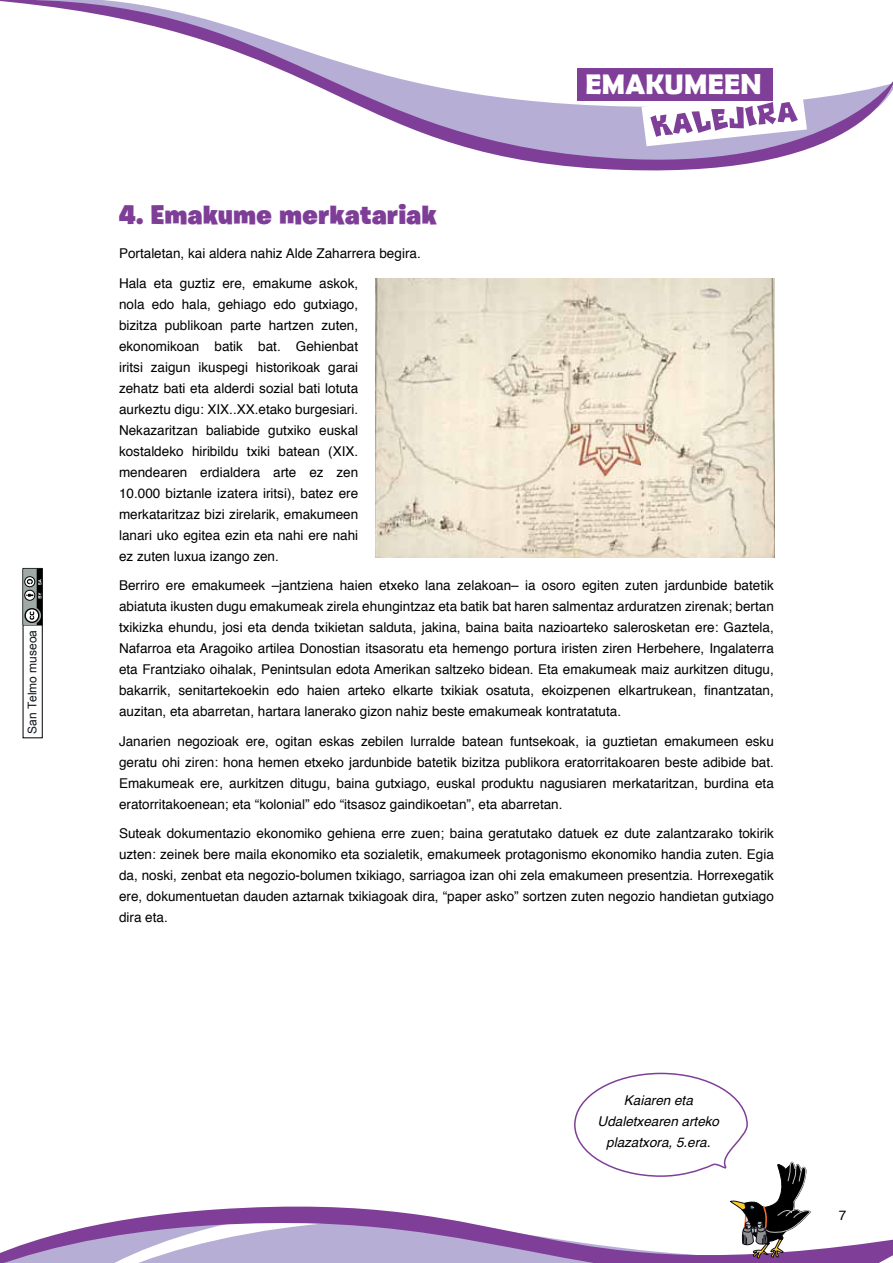
<style>
.page{position:relative;width:893px;height:1263px;background:#fff}
.page>*{position:absolute;margin:0;border:0;box-sizing:border-box;transform-origin:0 0}
.t1{font:700 28.35px "Berlin Sans FB Demi";letter-spacing:.01em;color:#fff}
.t2{font:900 27px "Burbank Big";letter-spacing:.025em;color:#7e3e98}
.t3{font:13.5px/21px "Helvetica";color:#000;text-align:justify}
.t4{font:italic 13.5px/21px "Helvetica";color:#000;text-align:center}
.t5{font:12px "Arial";color:#0f151d}
</style>
<div class="page">
<svg style="left:0;top:0;width:893px;height:171px"></svg>
<svg style="left:0;top:1236px;width:51px;height:27px"></svg>
<svg style="left:48px;top:158px;width:20px;height:13px"></svg>
<div style="left:23px;top:568px;width:20px;height:170px;border:1px solid #000"></div>
<svg style="left:23px;top:568px;width:20px;height:57px"></svg>
<svg style="left:642px;top:90px;width:165px;height:56px"></svg>
<div style="left:578px;top:68px;width:195px;height:32px;background:#7f3f98"></div>
<img style="left:375px;top:279px;width:399px;height:278px">
<svg style="left:51px;top:1072px;width:842px;height:191px"></svg>
<p class="t5" style="left:24px;top:734px;width:106px;rotate:-90deg">San Telmo museoa</p>
<h1 class="t1" style="left:585px;top:68px;width:178px">EMAKUMEEN</h1>
<h2 class="t2" style="left:119px;top:198px;width:319px">4. Emakume merkatariak</h2>
<p class="t3" style="left:119px;top:239px;width:303px;line-height:29.5px">Portaletan, kai aldera nahiz Alde Zaharrera begira.<br>Hala eta guztiz ere, emakume askok,</p>
<p class="t3" style="left:119px;top:294px;width:241px">nola edo hala, gehiago edo gutxiago, bizitza publikoan parte hartzen zuten, ekonomikoan batik bat. Gehienbat iritsi zaigun ikuspegi historikoak garai zehatz bati eta alderdi sozial bati lotuta aurkeztu digu: XIX..XX.etako burgesiari.<br>Nekazaritzan baliabide gutxiko euskal kostaldeko hiribildu txiki batean (XIX. mendearen erdialdera arte ez zen 10.000 biztanle izatera iritsi), batez ere merkataritzaz bizi zirelarik, emakumeen lanari uko egitea ezin eta nahi ere nahi ez zuten luxua izango zen.</p>
<p class="t3" style="left:119px;top:575px;width:656px">Berriro ere emakumeek –jantziena haien etxeko lana zelakoan– ia osoro egiten zuten jardunbide batetik abiatuta ikusten dugu emakumeak zirela ehungintzaz eta batik bat haren salmentaz arduratzen zirenak; bertan txikizka ehundu, josi eta denda txikietan salduta, jakina, baina baita nazioarteko salerosketan ere: Gaztela, Nafarroa eta Aragoiko artilea Donostian itsasoratu eta hemengo portura iristen ziren Herbehere, Ingalaterra eta Frantziako oihalak, Penintsulan edota Amerikan saltzeko bidean. Eta emakumeak maiz aurkitzen ditugu, bakarrik, senitartekoekin edo haien arteko elkarte txikiak osatuta, ekoizpenen elkartrukean, finantzatan, auzitan, eta abarretan, hartara lanerako gizon nahiz beste emakumeak kontratatuta.</p>
<p class="t3" style="left:119px;top:731px;width:656px">Janarien negozioak ere, ogitan eskas zebilen lurralde batean funtsekoak, ia guztietan emakumeen esku geratu ohi ziren: hona hemen etxeko jardunbide batetik bizitza publikora eratorritakoaren beste adibide bat.<br>Emakumeak ere, aurkitzen ditugu, baina gutxiago, euskal produktu nagusiaren merkataritzan, burdina eta eratorritakoenean; eta “kolonial” edo “itsasoz gaindikoetan”, eta abarretan.</p>
<p class="t3" style="left:119px;top:823px;width:656px">Suteak dokumentazio ekonomiko gehiena erre zuen; baina geratutako datuek ez dute zalantzarako tokirik uzten: zeinek bere maila ekonomiko eta sozialetik, emakumeek protagonismo ekonomiko handia zuten. Egia da, noski, zenbat eta negozio-bolumen txikiago, sarriagoa izan ohi zela emakumeen presentzia. Horrexegatik ere, dokumentuetan dauden aztarnak txikiagoak dira, “paper asko” sortzen zuten negozio handietan gutxiago dira eta.</p>
<p class="t4" style="left:598px;top:1090px;width:123px">Kaiaren eta<br>Udaletxearen arteko plazatxora, 5.era.</p>
<p class="t3" style="left:839px;top:1205px;width:9px">7</p>
</div>
